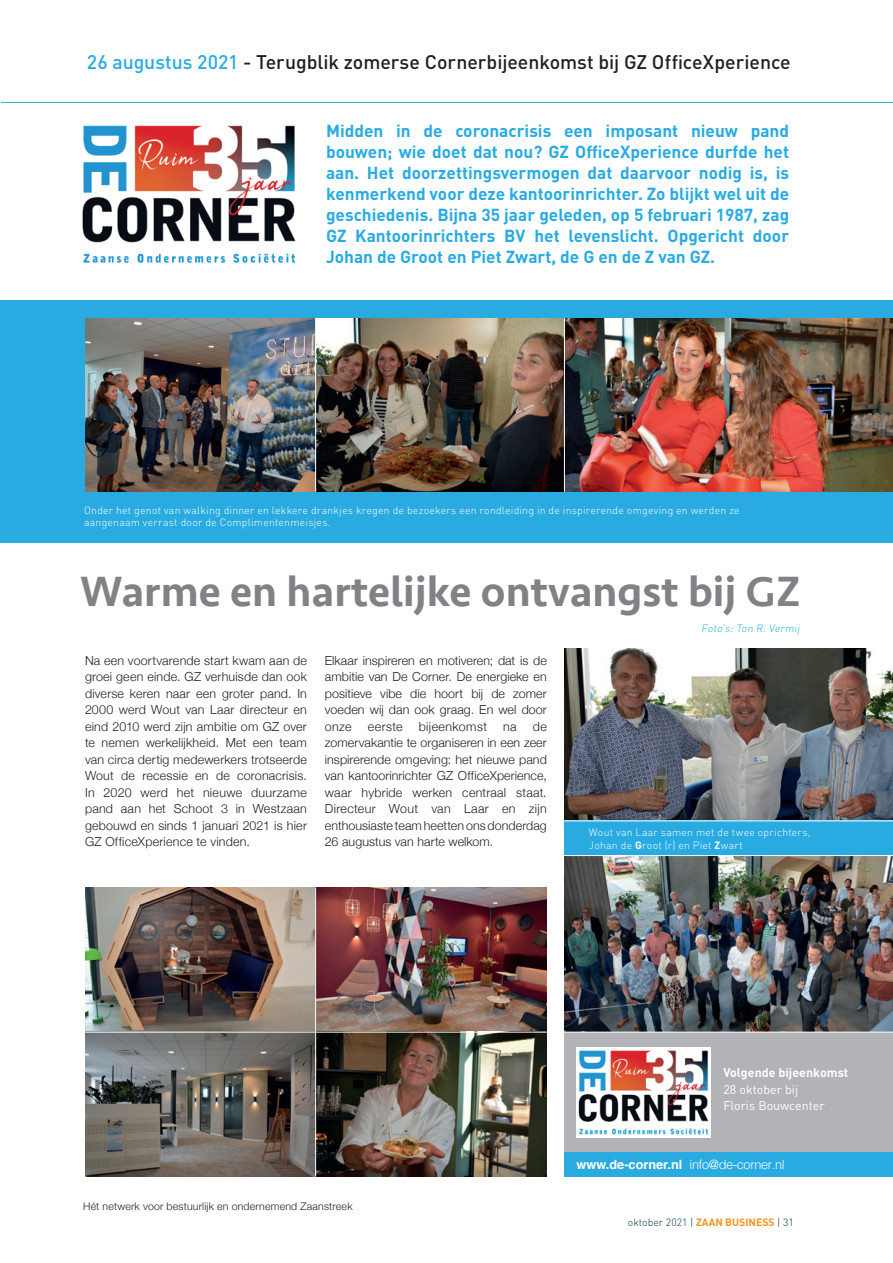
<style>
.page{position:relative;width:893px;height:1263px;background:#fff}
.page>*{position:absolute;margin:0;border:0;box-sizing:border-box;transform-origin:0 0}
.t1{font:500 43.5px "Seravek";color:#808285}
.t2{font:500 19.5px "DIN Pro";letter-spacing:-.005em;color:#231f20}
.t3{font:700 17.25px/21px "DIN Pro";color:#29abe2;text-align:justify}
.t4{font:300 12.75px "Helvetica";letter-spacing:-.025em;color:#fff}
.t5{font:300 12.45px/16.5px "Helvetica Neue";letter-spacing:.01em;color:#231f20;text-align:justify}
.t6{font:12.45px/16.5px "DIN Pro";color:#fff}
.t7{font:700 12.45px "DIN Pro";color:#fff}
.t8{font:300 12.45px "Helvetica Neue";letter-spacing:.03em;color:#231f20}
.t9{font:300 10.5px/12.6px "DIN Pro";letter-spacing:.02em;color:#fff}
.t10{font:300 10.5px "Helvetica Neue";letter-spacing:.02em;color:#231f20}
.t11{font:300 10.5px "DIN Pro";color:#02384f}
.t12{font:italic 300 10.5px "DIN Pro";color:#29abe2}
.s1{color:#29abe2}
.s2{font-weight:700}
.s3{font-weight:700;color:#f7931d}
</style>
<div class="page">
<div style="left:0;top:300px;width:893px;height:242px;background:#29abe2"></div>
<div style="left:565px;top:1014px;width:328px;height:138px;background:#b2b3b7"></div>
<div style="left:565px;top:1152px;width:328px;height:25px;background:#29abe2"></div>
<img style="left:577px;top:1047px;width:134px;height:90px">
<hr style="left:1px;top:102px;width:892px;height:1px;background:#29abe2">
<img style="left:82px;top:125px;width:214px;height:139px">
<img style="left:85px;top:318px;width:808px;height:174px">
<img style="left:85px;top:887px;width:462px;height:290px">
<img style="left:565px;top:648px;width:328px;height:172px">
<div style="left:565px;top:821px;width:328px;height:35px;background:#29abe2"></div>
<hr style="left:315px;top:318px;width:1px;height:174px;background:#fff">
<hr style="left:315px;top:887px;width:1px;height:290px;background:#fff">
<hr style="left:564px;top:318px;width:1px;height:174px;background:#fff">
<hr style="left:85px;top:1032px;width:462px;height:1px;background:#fff">
<img style="left:565px;top:856px;width:328px;height:176px">
<hr style="left:564px;top:1032px;width:329px;height:1px;background:#fff">
<hr style="left:564px;top:855px;width:329px;height:1px;background:#fff">
<h2 class="t2" style="left:87px;top:49px;width:705px"><span class="s1">26 augustus 2021</span> - Terugblik zomerse Cornerbijeenkomst bij GZ OfficeXperience</h2>
<p class="t3" style="left:326px;top:120px;width:465px">Midden in de coronacrisis een imposant nieuw pand bouwen; wie doet dat nou? GZ OfficeXperience durfde het aan. Het doorzettingsvermogen dat daarvoor nodig is, is kenmerkend voor deze kantoorinrichter. Zo blijkt wel uit de geschiedenis. Bijna 35 jaar geleden, op 5 februari 1987, zag GZ Kantoorinrichters BV het levenslicht. Opgericht door Johan de Groot en Piet Zwart, de G en de Z van GZ.</p>
<p class="t9" style="left:84px;top:503px;width:657px">Onder het genot van walking dinner en lekkere drankjes kregen de bezoekers een rondleiding in de inspirerende omgeving en werden ze aangenaam verrast door de Complimentenmeisjes.</p>
<h1 class="t1" style="left:80px;top:564px;width:722px">Warme en hartelijke ontvangst bij GZ</h1>
<p class="t5" style="left:85px;top:651px;width:223px">Na een voortvarende start kwam aan de groei geen einde. GZ verhuisde dan ook diverse keren naar een groter pand. In 2000 werd Wout van Laar directeur en eind 2010 werd zijn ambitie om GZ over te nemen werkelijkheid. Met een team van circa dertig medewerkers trotseerde Wout de recessie en de coronacrisis.<br>In 2020 werd het nieuwe duurzame pand aan het Schoot 3 in Westzaan gebouwd en sinds 1 januari 2021 is hier GZ OfficeXperience te vinden.</p>
<p class="t5" style="left:325px;top:651px;width:223px">Elkaar inspireren en motiveren; dat is de ambitie van De Corner. De energieke en positieve vibe die hoort bij de zomer voeden wij dan ook graag. En wel door onze</p>
<p class="t5" style="left:325px;top:717px;width:223px;text-indent:208px">de zomervakantie te organiseren in een zeer inspirerende omgeving: het nieuwe pand van kantoorinrichter GZ OfficeXperience, waar hybride werken centraal staat.<br>Directeur Wout van Laar en zijn enthousiaste team heetten ons donderdag 26 augustus van harte welkom.</p>
<p class="t5" style="left:368px;top:717px;width:36px">eerste</p>
<p class="t8" style="left:419px;top:716px;width:70px">bijeenkomst</p>
<p class="t5" style="left:503px;top:717px;width:15px">na</p>
<p class="t12" style="left:701px;top:621px;width:100px">Foto’s:Ton R.Vermij</p>
<p class="t9" style="left:589px;top:825px;width:223px">Wout van Laar samen met de twee oprichters,<br>Johan de <span class="s2">G</span>root (r) en Piet <span class="s2">Z</span>wart</p>
<p class="t10" style="left:83px;top:1197px;width:271px">Hét netwerk voor bestuurlijk en ondernemend Zaanstreek</p>
<p class="t7" style="left:723px;top:1064px;width:126px">Volgende bijeenkomst</p>
<p class="t6" style="left:723px;top:1080px;width:103px">28 oktober bij<br>Floris Bouwcenter</p>
<p class="t4" style="left:577px;top:1154px;width:209px"><span class="s2">www.de-corner.nl</span> info@de-corner.nl</p>
<p class="t11" style="left:628px;top:1215px;width:168px">oktober 2021 | <span class="s3">ZAAN BUSINESS</span> | 31</p>
</div>
